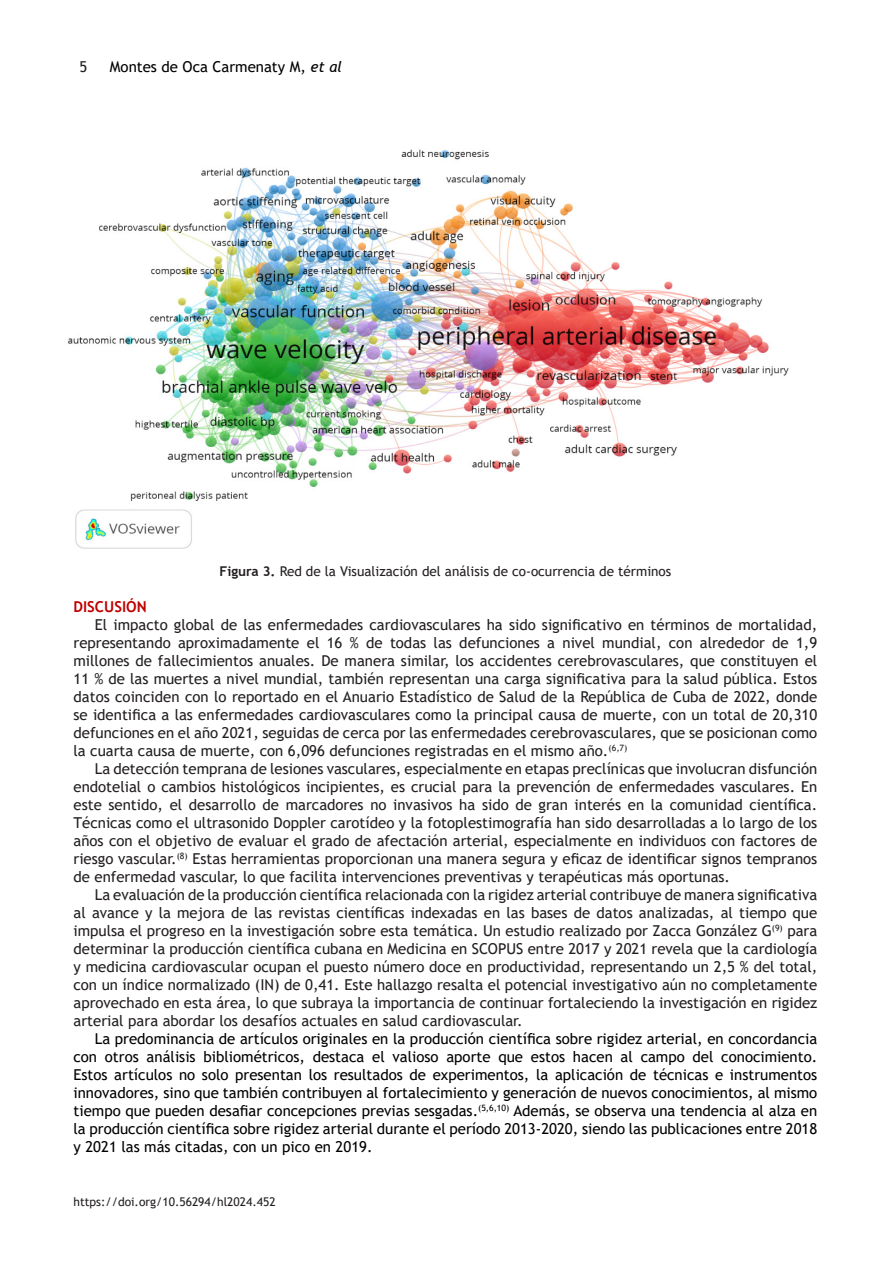
<style>
.page{position:relative;width:893px;height:1263px;background:#fff}
.page>*{position:absolute;margin:0;border:0;box-sizing:border-box;transform-origin:0 0}
.t1{font:15px/18px "Trebuchet MS";color:#231f20;text-align:justify}
.t2{font:15px/18px "Trebuchet MS";color:#000;text-align:justify}
.t3{font:700 15px "Trebuchet MS";color:#c00000}
.t4{font:13.5px "Trebuchet MS";color:#231f20}
.t5{font:12px "Trebuchet MS";color:#231f20}
.s1{font-style:italic}
.s2{font-weight:700}
</style>
<div class="page">
<img style="left:68px;top:149px;width:721px;height:400px">
<p class="t1" style="left:80px;top:58px;width:9px">5</p>
<p class="t2" style="left:110px;top:58px;width:234px">Montes de Oca Carmenaty M, <span class="s1">et al</span></p>
<p class="t4" style="left:219px;top:563px;width:453px"><span class="s2">Figura 3.</span> Red de la Visualización del análisis de co-ocurrencia de términos</p>
<p class="t3" style="left:74px;top:597px;width:75px">DISCUSIÓN</p>
<p class="t1" style="left:74px;top:616px;width:745px;text-indent:21px">El impacto global de las enfermedades cardiovasculares ha sido significativo en términos de mortalidad, representando aproximadamente el 16 % de todas las defunciones a nivel mundial, con alrededor de 1,9 millones de fallecimientos anuales. De manera similar, los accidentes cerebrovasculares, que constituyen el 11 % de las muertes a nivel mundial, también representan una carga significativa para la salud pública. Estos datos coinciden con lo reportado en el Anuario Estadístico de Salud de la República de Cuba de 2022, donde se identifica a las enfermedades cardiovasculares como la principal causa de muerte, con un total de 20,310 defunciones en el año 2021, seguidas de cerca por las enfermedades cerebrovasculares, que se posicionan como la cuarta causa de muerte, con 6,096 defunciones registradas en el mismo año.<sup>(6,7)</sup></p>
<p class="t1" style="left:74px;top:760px;width:745px;text-indent:21px">La detección temprana de lesiones vasculares, especialmente en etapas preclínicas que involucran disfunción endotelial o cambios histológicos incipientes, es crucial para la prevención de enfermedades vasculares. En este sentido, el desarrollo de marcadores no invasivos ha sido de gran interés en la comunidad científica.<br>Técnicas como el ultrasonido Doppler carotídeo y la fotoplestimografía han sido desarrolladas a lo largo de los años con el objetivo de evaluar el grado de afectación arterial, especialmente en individuos con factores de riesgo vascular.<sup>(8)</sup> Estas herramientas proporcionan una manera segura y eficaz de identificar signos tempranos de enfermedad vascular, lo que facilita intervenciones preventivas y terapéuticas más oportunas.</p>
<p class="t1" style="left:74px;top:886px;width:745px;text-indent:21px">La evaluación de la producción científica relacionada con la rigidez arterial contribuye de manera significativa al avance y la mejora de las revistas científicas indexadas en las bases de datos analizadas, al tiempo que impulsa el progreso en la investigación sobre esta temática. Un estudio realizado por Zacca González G<sup>(9)</sup> para determinar la producción científica cubana en Medicina en SCOPUS entre 2017 y 2021 revela que la cardiología y medicina cardiovascular ocupan el puesto número doce en productividad, representando un 2,5 % del total, con un índice normalizado (IN) de 0,41. Este hallazgo resalta el potencial investigativo aún no completamente aprovechado en esta área, lo que subraya la importancia de continuar fortaleciendo la investigación en rigidez arterial para abordar los desafíos actuales en salud cardiovascular.</p>
<p class="t2" style="left:74px;top:1030px;width:745px;text-indent:21px">La predominancia de artículos originales en la producción científica sobre rigidez arterial, en concordancia con otros análisis bibliométricos, destaca el valioso aporte que estos hacen al campo del conocimiento.<br>Estos artículos no solo presentan los resultados de experimentos, la aplicación de técnicas e instrumentos innovadores, sino que también contribuyen al fortalecimiento y generación de nuevos conocimientos, al mismo tiempo que pueden desafiar concepciones previas sesgadas.<sup>(5,6,10)</sup> Además, se observa una tendencia al alza en la producción científica sobre rigidez arterial durante el período 2013-2020, siendo las publicaciones entre 2018 y 2021 las más citadas, con un pico en 2019.</p>
<p class="t5" style="left:74px;top:1194px;width:204px">https://doi.org/10.56294/hl2024.452</p>
</div>
